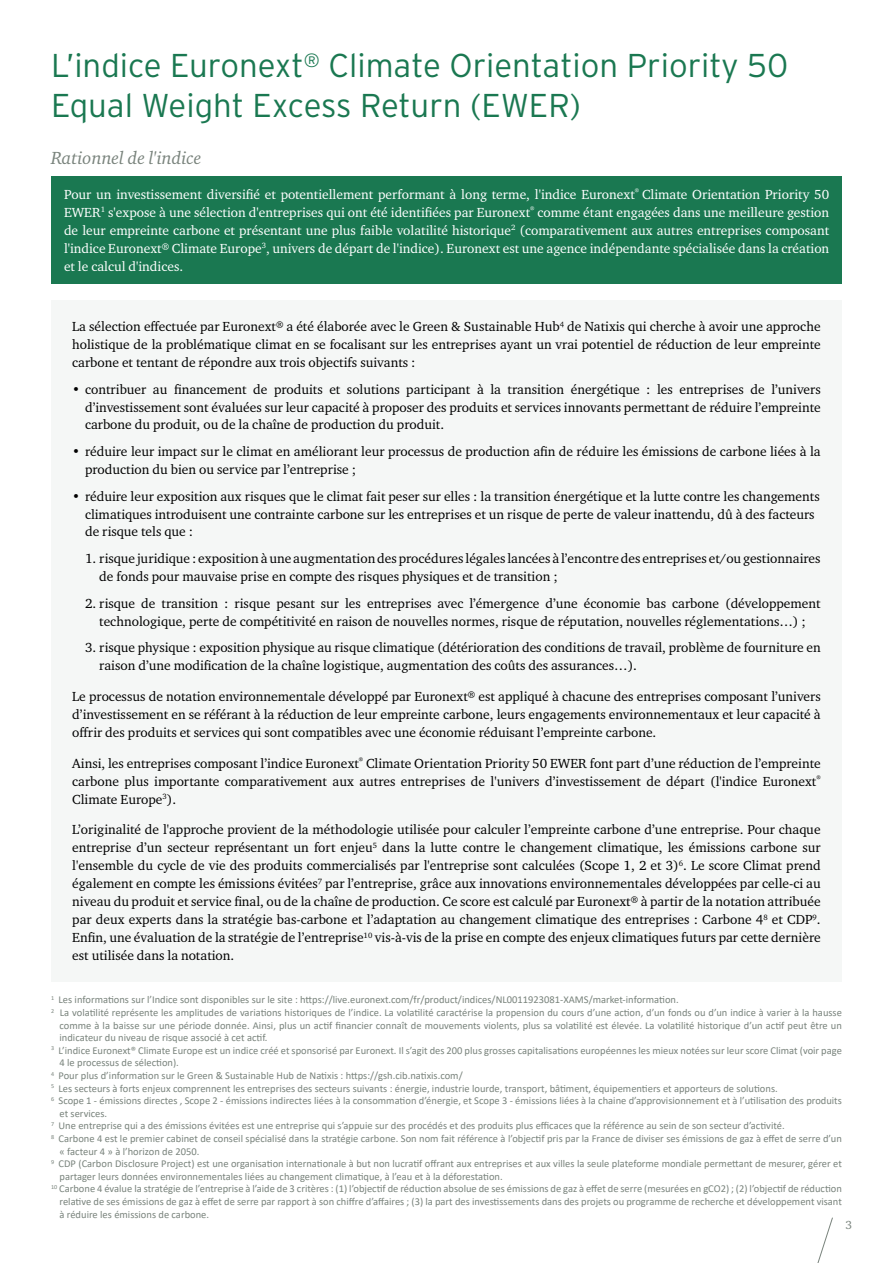
<style>
.page{position:relative;width:893px;height:1263px;background:#fff}
.page>*{position:absolute;margin:0;border:0;box-sizing:border-box;transform-origin:0 0}
.t1{font:300 33px/39.6px "Interstate";color:#1a7851}
.t2{font:italic 18px "Charter ITC Std";color:#79837c}
.t3{font:13.5px/18px "Charter ITC Std";color:#000;text-align:justify}
.t4{font:13.5px/18px "Charter ITC Std";color:#fff;text-align:justify}
.t5{font:12px "Charter ITC Std";color:#79837c}
.t6{font:10.5px "Calibri";color:#79837c}
</style>
<div class="page">
<svg style="left:817px;top:1217px;width:16px;height:46px"></svg>
<div style="left:51px;top:176px;width:791px;height:108px;background:#1a7851"></div>
<div style="left:51px;top:300px;width:791px;height:682px;background:#f5f7f6"></div>
<h1 class="t1" style="left:51px;top:46px;width:739px">L’indice Euronext<sup>®</sup> Climate Orientation Priority 50<br>Equal Weight Excess Return (EWER)</h1>
<h2 class="t2" style="left:51px;top:147px;width:152px">Rationnel de l'indice</h2>
<p class="t4" style="left:64px;top:185px;width:767px">Pour un investissement diversifié et potentiellement performant à long terme, l'indice Euronext<sup>®</sup> Climate Orientation Priority 50<br>EWER<sup>1</sup> s'expose à une sélection d'entreprises qui ont été identifiées par Euronext<sup>®</sup> comme étant engagées dans une meilleure gestion de leur empreinte carbone et présentant une plus faible volatilité historique<sup>2</sup> (comparativement aux autres entreprises composant l'indice Euronext® Climate Europe<sup>3</sup>, univers de départ de l'indice). Euronext est une agence indépendante spécialisée dans la création et le calcul d'indices.</p>
<p class="t3" style="left:72px;top:317px;width:750px">La sélection effectuée par Euronext® a été élaborée avec le Green &amp; Sustainable Hub<sup>4</sup> de Natixis qui cherche à avoir une approche holistique de la problématique climat en se focalisant sur les entreprises ayant un vrai potentiel de réduction de leur empreinte carbone et tentant de répondre aux trois objectifs suivants :</p>
<p class="t3" style="left:85px;top:380px;width:737px;text-indent:-13px">• contribuer au financement de produits et solutions participant à la transition énergétique : les entreprises de l’univers d’investissement sont évaluées sur leur capacité à proposer des produits et services innovants permettant de réduire l’empreinte carbone du produit, ou de la chaîne de production du produit.</p>
<p class="t3" style="left:85px;top:442px;width:737px;text-indent:-13px">• réduire leur impact sur le climat en améliorant leur processus de production afin de réduire les émissions de carbone liées à la production du bien ou service par l’entreprise ;</p>
<p class="t3" style="left:85px;top:487px;width:736px;text-align:left;text-indent:-13px">• réduire leur exposition aux risques que le climat fait peser sur elles : la transition énergétique et la lutte contre les changements climatiques introduisent une contrainte carbone sur les entreprises et un risque de perte de valeur inattendu, dû à des facteurs de risque tels que :</p>
<p class="t3" style="left:99px;top:549px;width:723px;text-indent:-14px">1. risque juridique : exposition à une augmentation des procédures légales lancées à l’encontre des entreprises et/ou gestionnaires de fonds pour mauvaise prise en compte des risques physiques et de transition ;</p>
<p class="t3" style="left:85px;top:594px;width:737px;text-align:center">2. risque de transition : risque pesant sur les entreprises avec l’émergence d’une économie bas carbone (développement technologique, perte de compétitivité en raison de nouvelles normes, risque de réputation, nouvelles réglementations…) ;</p>
<p class="t3" style="left:99px;top:638px;width:723px;text-indent:-14px">3. risque physique : exposition physique au risque climatique (détérioration des conditions de travail, problème de fourniture en raison d’une modification de la chaîne logistique, augmentation des coûts des assurances…).</p>
<p class="t3" style="left:72px;top:687px;width:750px">Le processus de notation environnementale développé par Euronext® est appliqué à chacune des entreprises composant l’univers d’investissement en se référant à la réduction de leur empreinte carbone, leurs engagements environnementaux et leur capacité à offrir des produits et services qui sont compatibles avec une économie réduisant l’empreinte carbone.</p>
<p class="t3" style="left:72px;top:754px;width:750px">Ainsi, les entreprises composant l’indice Euronext<sup>®</sup> Climate Orientation Priority 50 EWER font part d’une réduction de l’empreinte carbone plus importante comparativement aux autres entreprises de l'univers d’investissement de départ (l'indice Euronext<sup>® </sup>Climate Europe<sup>3</sup>).</p>
<p class="t3" style="left:72px;top:820px;width:750px">L’originalité de l'approche provient de la méthodologie utilisée pour calculer l’empreinte carbone d’une entreprise. Pour chaque entreprise d’un secteur représentant un fort enjeu<sup>5</sup> dans la lutte contre le changement climatique, les émissions carbone sur l'ensemble du cycle de vie des produits commercialisés par l'entreprise sont calculées (Scope 1, 2 et 3)<sup>6</sup>. Le score Climat prend également en compte les émissions évitées<sup>7</sup> par l’entreprise, grâce aux innovations environnementales développées par celle-ci au niveau du produit et service final, ou de la chaîne de production. Ce score est calculé par Euronext® à partir de la notation attribuée par deux experts dans la stratégie bas-carbone et l’adaptation au changement climatique des entreprises : Carbone 4<sup>8</sup> et CDP<sup>9</sup>.<br>Enfin, une évaluation de la stratégie de l’entreprise<sup>10</sup> vis-à-vis de la prise en compte des enjeux climatiques futurs par cette dernière est utilisée dans la notation.</p>
<p class="t6" style="left:51px;top:992px;width:629px"><sup>1</sup> Les informations sur l’Indice sont disponibles sur le site : https://live.euronext.com/fr/product/indices/NL0011923081-XAMS/market-information.</p>
<p class="t6" style="left:51px;top:1005px;width:792px"><sup>2</sup> La volatilité représente les amplitudes de variations historiques de l’indice. La volatilité caractérise la propension du cours d’une action, d’un fonds ou d’un indice à varier à la hausse</p>
<p class="t6" style="left:60px;top:1018px;width:784px">comme à la baisse sur une période donnée. Ainsi, plus un actif financier connaît de mouvements violents, plus sa volatilité est élevée. La volatilité historique d’un actif peut être un</p>
<p class="t6" style="left:60px;top:1030px;width:209px">indicateur du niveau de risque associé à cet actif.</p>
<p class="t6" style="left:51px;top:1043px;width:792px"><sup>3</sup> L’indice Euronext® Climate Europe est un indice créé et sponsorisé par Euronext. Il s’agit des 200 plus grosses capitalisations européennes les mieux notées sur leur score Climat (voir page</p>
<p class="t6" style="left:60px;top:1055px;width:121px">4 le processus de sélection).</p>
<p class="t6" style="left:51px;top:1068px;width:413px"><sup>4</sup> Pour plus d’information sur le Green &amp; Sustainable Hub de Natixis : https://gsh.cib.natixis.com/</p>
<p class="t6" style="left:51px;top:1081px;width:728px"><sup>5</sup> Les secteurs à forts enjeux comprennent les entreprises des secteurs suivants : énergie, industrie lourde, transport, bâtiment, équipementiers et apporteurs de solutions.</p>
<p class="t6" style="left:51px;top:1093px;width:792px"><sup>6</sup> Scope 1 - émissions directes , Scope 2 - émissions indirectes liées à la consommation d’énergie, et Scope 3 - émissions liées à la chaine d’approvisionnement et à l’utilisation des produits</p>
<p class="t6" style="left:60px;top:1106px;width:49px">et services.</p>
<p class="t6" style="left:51px;top:1118px;width:735px"><sup>7</sup> Une entreprise qui a des émissions évitées est une entreprise qui s’appuie sur des procédés et des produits plus efficaces que la référence au sein de son secteur d’activité.</p>
<p class="t6" style="left:51px;top:1131px;width:792px"><sup>8</sup> Carbone 4 est le premier cabinet de conseil spécialisé dans la stratégie carbone. Son nom fait référence à l’objectif pris par la France de diviser ses émissions de gaz à effet de serre d’un</p>
<p class="t6" style="left:60px;top:1144px;width:141px">« facteur 4 » à l’horizon de 2050.</p>
<p class="t6" style="left:51px;top:1156px;width:792px"><sup>9</sup> CDP (Carbon Disclosure Project) est une organisation internationale à but non lucratif offrant aux entreprises et aux villes la seule plateforme mondiale permettant de mesurer, gérer et</p>
<p class="t6" style="left:60px;top:1169px;width:445px">partager leurs données environnementales liées au changement climatique, à l’eau et à la déforestation.</p>
<p class="t6" style="left:51px;top:1181px;width:792px"><sup>10</sup> Carbone 4 évalue la stratégie de l’entreprise à l’aide de 3 critères : (1) l’objectif de réduction absolue de ses émissions de gaz à effet de serre (mesurées en gCO2) ; (2) l’objectif de réduction</p>
<p class="t6" style="left:60px;top:1194px;width:784px">relative de ses émissions de gaz à effet de serre par rapport à son chiffre d’affaires ; (3) la part des investissements dans des projets ou programme de recherche et développement visant</p>
<p class="t6" style="left:59px;top:1207px;width:151px">à réduire les émissions de carbone.</p>
<p class="t5" style="left:845px;top:1218px;width:8px">3</p>
</div>
